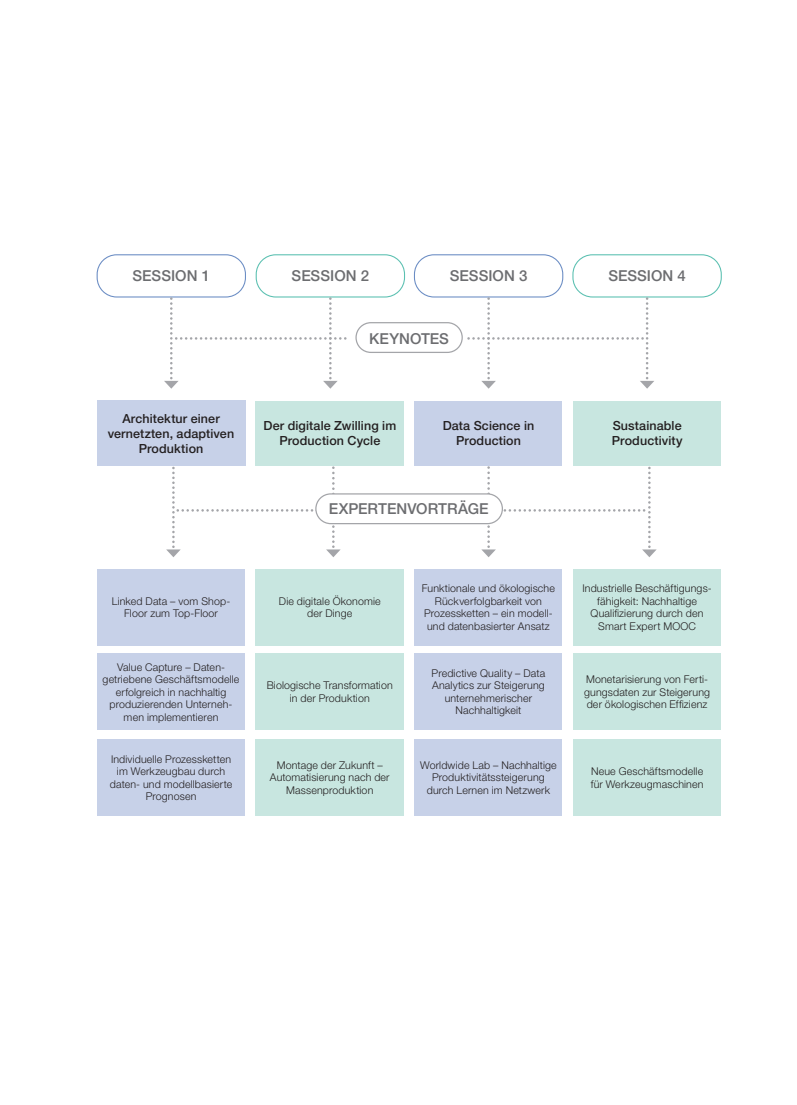
<style>
.page{position:relative;width:797px;height:1105px;background:#fff}
.page>*{position:absolute;margin:0;border:0;box-sizing:border-box;transform-origin:0 0}
.t1{font:500 15px "Helvetica Neue LT Pro";color:#6c6d70}
.t2{font:500 12.5px/15px "Helvetica Neue LT Pro";letter-spacing:.01em;color:#231f20;text-align:center}
.t3{font:300 10.62px/12.5px "Helvetica Neue LT Pro";letter-spacing:.015em;color:#231f20;text-align:center}
</style>
<div class="page">
<div style="left:256px;top:739px;width:148px;height:77px;background:#c8e6e0"></div>
<div style="left:97px;top:739px;width:148px;height:77px;background:#c7d1e8"></div>
<div style="left:414px;top:739px;width:148px;height:77px;background:#c7d1e8"></div>
<div style="left:573px;top:739px;width:148px;height:77px;background:#c8e6e0"></div>
<div style="left:97px;top:401px;width:148px;height:65px;background:#c7d1e8"></div>
<div style="left:97px;top:569px;width:148px;height:77px;background:#c7d1e8"></div>
<div style="left:97px;top:654px;width:148px;height:76px;background:#c7d1e8"></div>
<div style="left:256px;top:401px;width:148px;height:65px;background:#c8e6e0"></div>
<div style="left:256px;top:569px;width:148px;height:77px;background:#c8e6e0"></div>
<div style="left:256px;top:654px;width:148px;height:76px;background:#c8e6e0"></div>
<div style="left:414px;top:401px;width:148px;height:65px;background:#c7d1e8"></div>
<div style="left:414px;top:569px;width:148px;height:77px;background:#c7d1e8"></div>
<div style="left:414px;top:654px;width:148px;height:76px;background:#c7d1e8"></div>
<div style="left:573px;top:401px;width:148px;height:65px;background:#c8e6e0"></div>
<div style="left:573px;top:569px;width:148px;height:77px;background:#c8e6e0"></div>
<div style="left:573px;top:654px;width:148px;height:76px;background:#c8e6e0"></div>
<svg style="left:166px;top:466px;width:490px;height:91px"></svg>
<svg style="left:97px;top:254px;width:624px;height:135px"></svg>
<h1 class="t1" style="left:132px;top:267px;width:79px">SESSION 1</h1>
<p class="t2" style="left:108px;top:411px;width:128px">Architektur einer vernetzten, adaptiven<br>Produktion</p>
<h1 class="t1" style="left:291px;top:267px;width:79px">SESSION 2</h1>
<h1 class="t1" style="left:450px;top:267px;width:79px">SESSION 3</h1>
<h1 class="t1" style="left:608px;top:267px;width:79px">SESSION 4</h1>
<h1 class="t1" style="left:369px;top:329px;width:81px">KEYNOTES</h1>
<p class="t2" style="left:263px;top:418px;width:134px">Der digitale Zwilling im<br>Production Cycle</p>
<p class="t2" style="left:443px;top:418px;width:93px">Data Science in<br>Production</p>
<h1 class="t1" style="left:329px;top:500px;width:161px">EXPERTENVORTRÄGE</h1>
<p class="t2" style="left:612px;top:418px;width:72px;text-align:left">Sustainable<br>Productivity</p>
<p class="t3" style="left:112px;top:595px;width:120px">Linked Data – vom Shop-<br>Floor zum Top-Floor</p>
<p class="t3" style="left:103px;top:660px;width:138px">Value Capture – Daten&shy;getriebene Geschäftsmodelle erfolgreich in nachhaltig produzierenden Unterneh&shy;men implementieren</p>
<p class="t3" style="left:110px;top:752px;width:124px">Individuelle Prozessketten im Werkzeugbau durch daten- und modellbasierte<br>Prognosen</p>
<p class="t3" style="left:279px;top:594px;width:103px">Die digitale Ökonomie der Dinge</p>
<p class="t3" style="left:267px;top:679px;width:128px">Biologische Transformation in der Produktion</p>
<p class="t3" style="left:270px;top:758px;width:121px">Montage der Zukunft –<br>Automatisierung nach der<br>Massenproduktion</p>
<p class="t3" style="left:422px;top:582px;width:134px">Funktionale und ökologische<br>Rückverfolgbarkeit von<br>Prozessketten – ein modell&shy;und datenbasierter Ansatz</p>
<p class="t3" style="left:431px;top:667px;width:115px">Predictive Quality – Data<br>Analytics zur Steigerung unternehmerischer<br>Nachhaltigkeit</p>
<p class="t3" style="left:420px;top:758px;width:138px">Worldwide Lab – Nachhaltige<br>Produktivitätssteigerung durch Lernen im Netzwerk</p>
<p class="t3" style="left:582px;top:582px;width:131px">Industrielle Beschäftigungs&shy;fähigkeit: Nachhaltige<br>Qualifizierung durch den<br>Smart Expert MOOC</p>
<p class="t3" style="left:584px;top:673px;width:127px;text-align:left">Monetarisierung von Ferti&shy;gungsdaten zur Steigerung der ökologischen Effizienz</p>
<p class="t3" style="left:590px;top:765px;width:114px;text-align:left">Neue Geschäftsmodelle für Werkzeugmaschinen</p>
</div>
